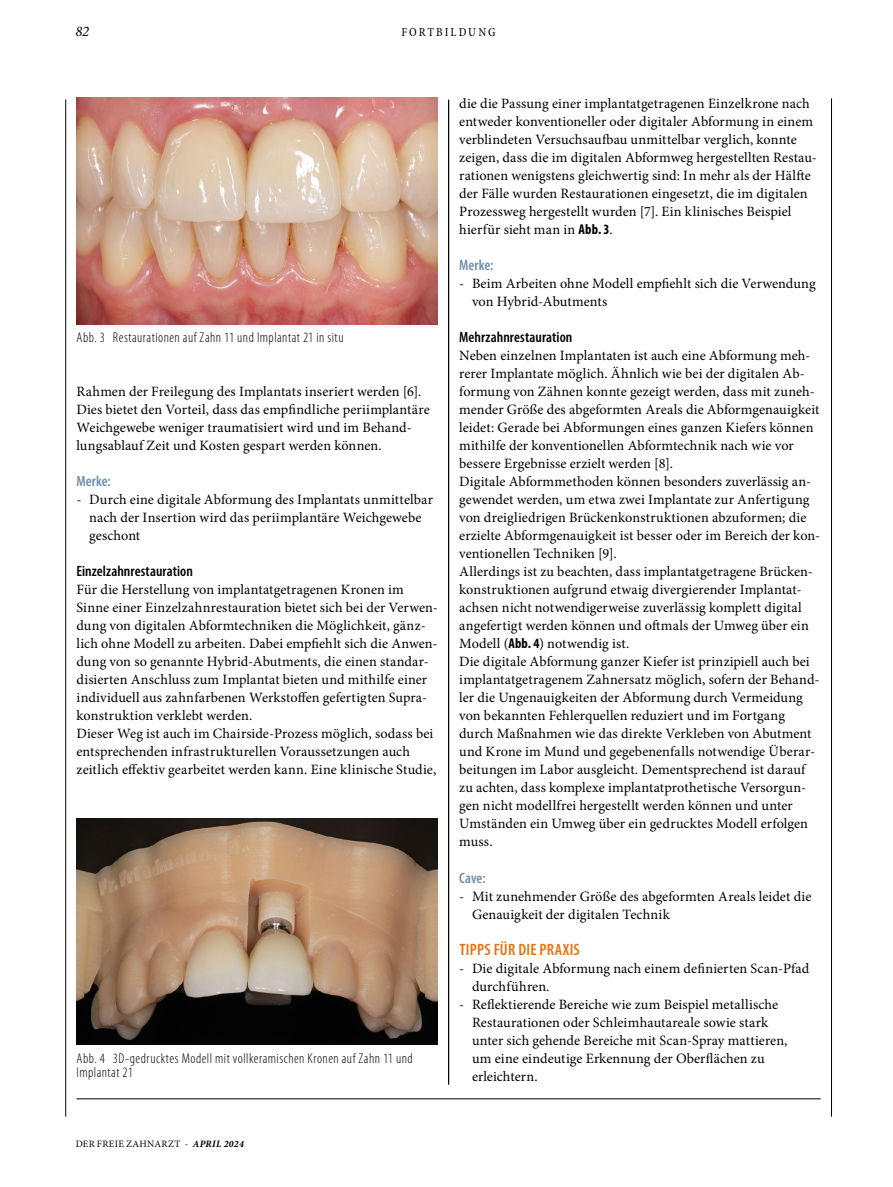
<style>
.page{position:relative;width:893px;height:1187px;background:#fff}
.page>*{position:absolute;margin:0;border:0;box-sizing:border-box;transform-origin:0 0}
.SectionHeading_1_x{font:600 condensed 16.5px "Myriad Pro";letter-spacing:.015em;color:#ea700d}
.SectionHeading_2_x{font:600 condensed 15px "Myriad Pro";letter-spacing:.005em;color:#000}
.Eyecatcher_Merksatz{font:600 condensed 15px "Myriad Pro";letter-spacing:.005em;color:#6c8dae}
.t1{font:italic 14.7px "Minion Pro";color:#000}
.Para_x{font:14.25px/18px "Minion Pro";letter-spacing:.005em;color:#000}
.Image_Caption_x{font:300 condensed 14.25px/14.2px "Myriad Pro";letter-spacing:.035em;color:#000}
.t2{font:condensed 12.3px "Minion Pro";letter-spacing:.15em;color:#000}
.t3{font:9.75px "Minion Pro";letter-spacing:.03em;color:#000}
.s1{font-family:"Myriad Pro";font-weight:700;font-stretch:condensed}
.s2{font-weight:700;font-style:italic}
</style>
<div class="page">
<hr style="left:448px;top:100px;width:1px;height:984px;background:#000">
<img style="left:77px;top:818px;width:361px;height:226px">
<img style="left:77px;top:98px;width:361px;height:226px">
<hr style="left:831px;top:98px;width:1px;height:1018px;background:#000">
<hr style="left:77px;top:1098px;width:744px;height:1px;background:#000">
<hr style="left:65px;top:99px;width:1px;height:1017px;background:#000">
<p class="t1" style="left:75px;top:21px;width:15px">82</p>
<p class="t2" style="left:402px;top:24px;width:96px">FORTBILDUNG</p>
<p class="Image_Caption_x" style="left:77px;top:331px;width:268px">Abb. 3 Restaurationen auf Zahn 11 und Implantat 21 in situ</p>
<p class="Para_x" style="left:77px;top:383px;width:355px">Rahmen der Freilegung des Implantats inseriert werden [6].<br>Dies bietet den Vorteil, dass das empfindliche periimplantäre Weichgewebe weniger traumatisiert wird und im Behand&shy;lungsablauf Zeit und Kosten gespart werden können.</p>
<p class="Eyecatcher_Merksatz" style="left:77px;top:473px;width:36px">Merke:</p>
<p class="Para_x" style="left:89px;top:491px;width:345px;text-indent:-13px">- Durch eine digitale Abformung des Implantats unmittelbar nach der Insertion wird das periimplantäre Weichgewebe geschont</p>
<p class="SectionHeading_2_x" style="left:77px;top:563px;width:118px">Einzelzahnrestauration</p>
<p class="Para_x" style="left:77px;top:581px;width:363px">Für die Herstellung von implantatgetragenen Kronen im Sinne einer Einzelzahnrestauration bietet sich bei der Verwen&shy;dung von digitalen Abformtechniken die Möglichkeit, gänz&shy;lich ohne Modell zu arbeiten. Dabei empfiehlt sich die Anwen&shy;dung von so genannte Hybrid-Abutments, die einen standar&shy;disierten Anschluss zum Implantat bieten und mithilfe einer individuell aus zahnfarbenen Werkstoffen gefertigten Supra&shy;konstruktion verklebt werden.</p>
<p class="Para_x" style="left:77px;top:725px;width:361px">Dieser Weg ist auch im Chairside-Prozess möglich, sodass bei entsprechenden infrastrukturellen Voraussetzungen auch zeitlich effektiv gearbeitet werden kann. Eine klinische Studie,</p>
<p class="Image_Caption_x" style="left:77px;top:1051px;width:338px">Abb. 4 3D-gedrucktes Modell mit vollkeramischen Kronen auf Zahn 11 und<br>Implantat 21</p>
<p class="Para_x" style="left:459px;top:95px;width:359px">die die Passung einer implantatgetragenen Einzelkrone nach entweder konventioneller oder digitaler Abformung in einem verblindeten Versuchsaufbau unmittelbar verglich, konnte zeigen, dass die im digitalen Abformweg hergestellten Restau&shy;rationen wenigstens gleichwertig sind: In mehr als der Hälfte der Fälle wurden Restaurationen eingesetzt, die im digitalen Prozessweg hergestellt wurden [7]. Ein klinisches Beispiel hierfür sieht man in <span class="s1">Abb. 3</span>.</p>
<p class="Eyecatcher_Merksatz" style="left:459px;top:257px;width:36px">Merke:</p>
<p class="Para_x" style="left:472px;top:275px;width:345px;text-indent:-13px">- Beim Arbeiten ohne Modell empfiehlt sich die Verwendung von Hybrid-Abutments</p>
<p class="SectionHeading_2_x" style="left:459px;top:329px;width:115px">Mehrzahnrestauration</p>
<p class="Para_x" style="left:459px;top:347px;width:362px">Neben einzelnen Implantaten ist auch eine Abformung meh&shy;rerer Implantate möglich. Ähnlich wie bei der digitalen Ab&shy;formung von Zähnen konnte gezeigt werden, dass mit zuneh&shy;mender Größe des abgeformten Areals die Abformgenauigkeit leidet: Gerade bei Abformungen eines ganzen Kiefers können mithilfe der konventionellen Abformtechnik nach wie vor bessere Ergebnisse erzielt werden [8].</p>
<p class="Para_x" style="left:459px;top:473px;width:363px">Digitale Abformmethoden können besonders zuverlässig an&shy;gewendet werden, um etwa zwei Implantate zur Anfertigung von dreigliedrigen Brückenkonstruktionen abzuformen; die erzielte Abformgenauigkeit ist besser oder im Bereich der kon&shy;ventionellen Techniken [9].</p>
<p class="Para_x" style="left:459px;top:563px;width:355px">Allerdings ist zu beachten, dass implantatgetragene Brücken&shy;konstruktionen aufgrund etwaig divergierender Implantat&shy;achsen nicht notwendigerweise zuverlässig komplett digital angefertigt werden können und oftmals der Umweg über ein Modell (<span class="s1">Abb. 4</span>) notwendig ist.</p>
<p class="Para_x" style="left:459px;top:653px;width:362px">Die digitale Abformung ganzer Kiefer ist prinzipiell auch bei implantatgetragenem Zahnersatz möglich, sofern der Behand&shy;ler die Ungenauigkeiten der Abformung durch Vermeidung von bekannten Fehlerquellen reduziert und im Fortgang durch Maßnahmen wie das direkte Verkleben von Abutment und Krone im Mund und gegebenenfalls notwendige Überar&shy;beitungen im Labor ausgleicht. Dementsprechend ist darauf zu achten, dass komplexe implantatprothetische Versorgun&shy;gen nicht modellfrei hergestellt werden können und unter Umständen ein Umweg über ein gedrucktes Modell erfolgen muss.</p>
<p class="Eyecatcher_Merksatz" style="left:459px;top:869px;width:28px">Cave:</p>
<p class="Para_x" style="left:472px;top:887px;width:341px;text-indent:-13px">- Mit zunehmender Größe des abgeformten Areals leidet die<br>Genauigkeit der digitalen Technik</p>
<p class="SectionHeading_1_x" style="left:459px;top:940px;width:122px">TIPPS FÜR DIE PRAXIS</p>
<p class="Para_x" style="left:472px;top:959px;width:339px;text-indent:-13px">- Die digitale Abformung nach einem definierten Scan-Pfad durchführen.</p>
<p class="Para_x" style="left:472px;top:995px;width:317px;text-indent:-13px">- Reflektierende Bereiche wie zum Beispiel metallische Restaurationen oder Schleimhautareale sowie stark unter sich gehende Bereiche mit Scan-Spray mattieren, um eine eindeutige Erkennung der Oberflächen zu erleichtern.</p>
<p class="t3" style="left:76px;top:1137px;width:170px">DER FREIE ZAHNARZT - <span class="s2">April 2024</span></p>
</div>
